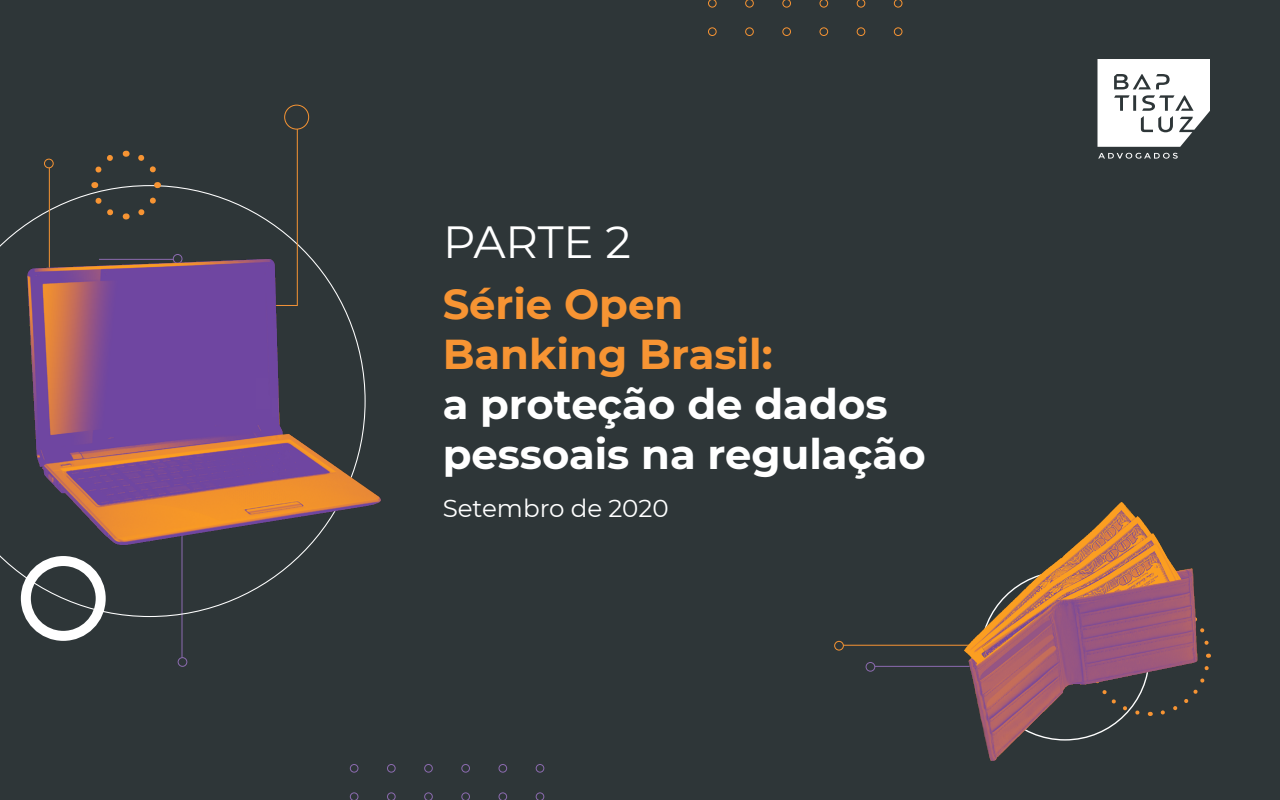
<style>
.page{position:relative;width:1280px;height:800px;background:#2e3638}
.page>*{position:absolute;margin:0;border:0;box-sizing:border-box;transform-origin:0 0}
.t1{font:45px "Montserrat";letter-spacing:-.005em;color:#fff}
.t2{font:700 41.7px/50px "Montserrat";color:#fff}
.t3{font:700 41.7px/50px "Montserrat";color:#f79433}
.t4{font:24.6px "Montserrat";color:#fff}
</style>
<div class="page">
<hr style="left:182px;top:520px;width:1px;height:138px;background:#8c6bb0">
<div style="left:178px;top:657px;width:9px;height:10px;border:1px solid #8c6bb0;border-radius:50%"></div>
<svg style="left:1098px;top:59px;width:112px;height:88px;background:#dee0e0"></svg>
<svg style="left:1098px;top:153px;width:80px;height:6px"></svg>
<svg style="left:13px;top:185px;width:284px;height:432px"></svg>
<svg style="left:88px;top:150px;width:75px;height:73px"></svg>
<div style="left:350px;top:764px;width:8px;height:9px;border:1px solid #8c6bb0;border-radius:50%"></div>
<div style="left:387px;top:764px;width:9px;height:9px;border:1px solid #8c6bb0;border-radius:50%"></div>
<div style="left:424px;top:764px;width:9px;height:9px;border:1px solid #8c6bb0;border-radius:50%"></div>
<div style="left:461px;top:764px;width:9px;height:9px;border:1px solid #8c6bb0;border-radius:50%"></div>
<div style="left:499px;top:764px;width:8px;height:9px;border:1px solid #8c6bb0;border-radius:50%"></div>
<div style="left:536px;top:764px;width:8px;height:9px;border:1px solid #8c6bb0;border-radius:50%"></div>
<svg style="left:350px;top:792px;width:8px;height:8px"></svg>
<svg style="left:387px;top:792px;width:9px;height:8px"></svg>
<svg style="left:424px;top:792px;width:9px;height:8px"></svg>
<svg style="left:461px;top:792px;width:9px;height:8px"></svg>
<svg style="left:499px;top:792px;width:8px;height:8px"></svg>
<svg style="left:536px;top:792px;width:8px;height:8px"></svg>
<svg style="left:708px;top:0;width:9px;height:8px"></svg>
<svg style="left:745px;top:0;width:9px;height:8px"></svg>
<svg style="left:782px;top:0;width:9px;height:8px"></svg>
<svg style="left:820px;top:0;width:8px;height:8px"></svg>
<svg style="left:857px;top:0;width:8px;height:8px"></svg>
<svg style="left:894px;top:0;width:9px;height:8px"></svg>
<div style="left:708px;top:27px;width:9px;height:9px;border:1px solid #f79433;border-radius:50%"></div>
<div style="left:745px;top:27px;width:9px;height:9px;border:1px solid #f79433;border-radius:50%"></div>
<div style="left:782px;top:27px;width:9px;height:9px;border:1px solid #f79433;border-radius:50%"></div>
<div style="left:820px;top:27px;width:8px;height:9px;border:1px solid #f79433;border-radius:50%"></div>
<div style="left:857px;top:27px;width:8px;height:9px;border:1px solid #f79433;border-radius:50%"></div>
<div style="left:894px;top:27px;width:9px;height:9px;border:1px solid #f79433;border-radius:50%"></div>
<hr style="left:297px;top:129px;width:1px;height:176px;background:#f79433">
<hr style="left:843px;top:645px;width:138px;height:1px;background:#f79433">
<hr style="left:49px;top:168px;width:1px;height:137px;background:#f79433">
<div style="left:284px;top:105px;width:25px;height:25px;border:1px solid #f79433;border-radius:50%"></div>
<div style="left:834px;top:641px;width:10px;height:10px;border:1px solid #f79433;border-radius:50%"></div>
<div style="left:866px;top:662px;width:9px;height:10px;border:1px solid #8c6bb0;border-radius:50%"></div>
<div style="left:44px;top:159px;width:10px;height:9px;border:1px solid #f79433;border-radius:50%"></div>
<div style="left:21px;top:556px;width:85px;height:85px;border:10px solid #fff;border-radius:50%"></div>
<img style="left:875px;top:502px;width:336px;height:259px">
<img style="left:0;top:234px;width:381px;height:353px">
<p class="t1" style="left:443px;top:211px;width:189px">PARTE 2</p>
<p class="t3" style="left:443px;top:277px;width:331px">Série Open<br>Banking Brasil:</p>
<p class="t2" style="left:443px;top:378px;width:485px">a proteção de dados pessoais na regulação</p>
<p class="t4" style="left:443px;top:491px;width:227px">Setembro de 2020</p>
</div>
